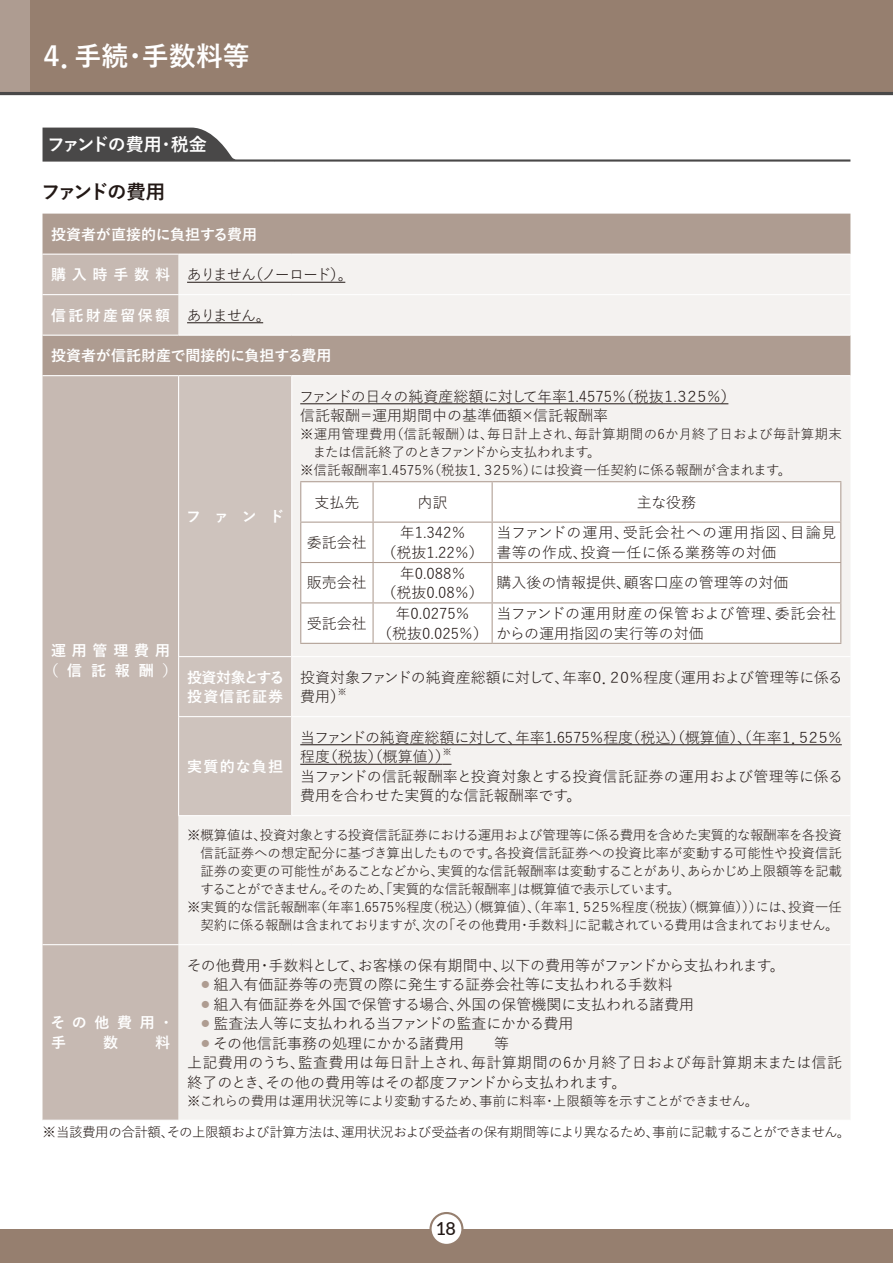
<style>
.page{position:relative;width:893px;height:1263px;background:#fff}
.page>*{position:absolute;margin:0;border:0;box-sizing:border-box;transform-origin:0 0}
.t1{font:700 27px "Yu Go";color:#fff}
.t2{font:700 19.5px "Yu Go";letter-spacing:-.13em;color:#221815}
.t3{font:700 18px "Yu Go";letter-spacing:-.095em;color:#fff}
.t4{font:500 18px "Lato";color:#221815}
.t5{font:15px/19.5px "Yu Go Pr 6 N";color:#221815}
.t6{font:15px/19.5px "Yu Go Pr 6 N";letter-spacing:.02em;color:#221815}
.t7{font:700 15px/19.5px "Yu Go";color:#fff}
.t8{font:15px "Yu Go Pr 6 N";letter-spacing:-.03em;color:#221815}
.t9{font:15px "Yu Go Pr 6 N";letter-spacing:-.085em;color:#221815}
.t10{font:700 15px "Yu Go";letter-spacing:.155em;color:#fff}
.t11{font:700 15px/19.5px "Yu Go";letter-spacing:-.03em;color:#fff}
.t12{font:700 15px/19.5px "Yu Go";letter-spacing:.385em;color:#fff;text-align:center}
.t13{font:13.5px "Yu Go Pr 6 N";letter-spacing:-.02em;color:#221815}
.t14{font:13.5px "Yu Go Pr 6 N";letter-spacing:-.06em;color:#221815}
.t15{font:13.5px "Yu Go Pr 6 N";color:#221815}
.t16{font:13.5px "Yu Go Pr 6 N";letter-spacing:.025em;color:#221815}
.t17{font:13.5px "Yu Go Pr 6 N";letter-spacing:-.045em;color:#221815}
.t18{font:13.5px "Yu Go Pr 6 N";letter-spacing:-.075em;color:#221815}
.t19{font:8.7px "Yu Go Pr 6 N";color:#221815}
.s1{font-family:"Yu Go";font-weight:700;color:#fff}
.s2{font-family:"Yu Go Pr 6 N";font-weight:400;color:#221815}
.s3{font-family:"Lato";font-weight:300}
.s4{font-size:12px;color:#ae9c91}
</style>
<div class="page">
<div style="left:0;top:0;width:893px;height:94px;background:#967f6f"></div>
<div style="left:0;top:0;width:30px;height:94px;background:#ae9c91"></div>
<div style="left:0;top:1229px;width:893px;height:34px;background:#967f6f"></div>
<div style="left:431px;top:1213px;width:31px;height:32px;background:#fff;border-radius:50%"></div>
<div style="left:429px;top:1212px;width:34px;height:34px;border:2px solid #967f6f;border-radius:50%"></div>
<div style="left:43px;top:214px;width:807px;height:40px;background:#ae9c91"></div>
<div style="left:43px;top:255px;width:136px;height:865px;background:#c6b9b2"></div>
<div style="left:179px;top:255px;width:671px;height:865px;background:#f4f2f0"></div>
<div style="left:179px;top:376px;width:112px;height:439px;background:#cec3bd"></div>
<hr style="left:43px;top:294px;width:136px;height:1px;background:#fff">
<hr style="left:179px;top:294px;width:113px;height:1px;background:#fff">
<hr style="left:292px;top:294px;width:558px;height:1px;background:#fff">
<hr style="left:43px;top:335px;width:136px;height:1px;background:#fff">
<hr style="left:179px;top:335px;width:113px;height:1px;background:#fff">
<hr style="left:292px;top:335px;width:558px;height:1px;background:#fff">
<hr style="left:43px;top:375px;width:136px;height:1px;background:#fff">
<hr style="left:179px;top:375px;width:113px;height:1px;background:#fff">
<hr style="left:292px;top:375px;width:558px;height:1px;background:#fff">
<hr style="left:291px;top:376px;width:1px;height:280px;background:#fff">
<hr style="left:178px;top:656px;width:114px;height:1px;background:#fff">
<hr style="left:292px;top:656px;width:558px;height:1px;background:#fff">
<hr style="left:291px;top:657px;width:1px;height:59px;background:#fff">
<hr style="left:291px;top:717px;width:1px;height:98px;background:#fff">
<hr style="left:43px;top:944px;width:136px;height:1px;background:#fff">
<hr style="left:179px;top:944px;width:113px;height:1px;background:#fff">
<hr style="left:292px;top:944px;width:558px;height:1px;background:#fff">
<hr style="left:178px;top:376px;width:1px;height:280px;background:#fff">
<hr style="left:178px;top:657px;width:1px;height:59px;background:#fff">
<hr style="left:178px;top:717px;width:1px;height:98px;background:#fff">
<hr style="left:178px;top:716px;width:114px;height:1px;background:#fff">
<hr style="left:292px;top:716px;width:558px;height:1px;background:#fff">
<hr style="left:178px;top:815px;width:114px;height:1px;background:#fff">
<hr style="left:292px;top:815px;width:558px;height:1px;background:#fff">
<hr style="left:187px;top:282px;width:158px;height:1px;background:#221815">
<hr style="left:187px;top:322px;width:76px;height:1px;background:#221815">
<hr style="left:300px;top:403px;width:428px;height:1px;background:#221815">
<svg style="left:301px;top:482px;width:539px;height:161px"></svg>
<hr style="left:300px;top:482px;width:1px;height:40px;background:#ae9c91">
<hr style="left:300px;top:523px;width:1px;height:39px;background:#ae9c91">
<hr style="left:300px;top:563px;width:1px;height:39px;background:#ae9c91">
<hr style="left:300px;top:603px;width:1px;height:40px;background:#ae9c91">
<hr style="left:300px;top:481px;width:73px;height:1px;background:#ae9c91">
<hr style="left:373px;top:481px;width:119px;height:1px;background:#ae9c91">
<hr style="left:492px;top:481px;width:349px;height:1px;background:#ae9c91">
<hr style="left:373px;top:482px;width:1px;height:40px;background:#ae9c91">
<hr style="left:492px;top:482px;width:1px;height:40px;background:#ae9c91">
<hr style="left:840px;top:482px;width:1px;height:40px;background:#ae9c91">
<hr style="left:373px;top:523px;width:1px;height:39px;background:#ae9c91">
<hr style="left:492px;top:523px;width:1px;height:39px;background:#ae9c91">
<hr style="left:840px;top:523px;width:1px;height:39px;background:#ae9c91">
<hr style="left:373px;top:563px;width:1px;height:39px;background:#ae9c91">
<hr style="left:492px;top:563px;width:1px;height:39px;background:#ae9c91">
<hr style="left:840px;top:563px;width:1px;height:39px;background:#ae9c91">
<hr style="left:373px;top:603px;width:1px;height:40px;background:#ae9c91">
<hr style="left:492px;top:603px;width:1px;height:40px;background:#ae9c91">
<hr style="left:840px;top:603px;width:1px;height:40px;background:#ae9c91">
<hr style="left:300px;top:522px;width:73px;height:1px;background:#ae9c91">
<hr style="left:373px;top:522px;width:119px;height:1px;background:#ae9c91">
<hr style="left:492px;top:522px;width:349px;height:1px;background:#ae9c91">
<hr style="left:300px;top:562px;width:73px;height:1px;background:#ae9c91">
<hr style="left:373px;top:562px;width:119px;height:1px;background:#ae9c91">
<hr style="left:492px;top:562px;width:349px;height:1px;background:#ae9c91">
<hr style="left:300px;top:602px;width:73px;height:1px;background:#ae9c91">
<hr style="left:373px;top:602px;width:119px;height:1px;background:#ae9c91">
<hr style="left:492px;top:602px;width:349px;height:1px;background:#ae9c91">
<hr style="left:300px;top:643px;width:73px;height:1px;background:#ae9c91">
<hr style="left:373px;top:643px;width:119px;height:1px;background:#ae9c91">
<hr style="left:492px;top:643px;width:349px;height:1px;background:#ae9c91">
<hr style="left:300px;top:744px;width:542px;height:1px;background:#221815">
<hr style="left:300px;top:764px;width:143px;height:1px;background:#221815">
<svg style="left:43px;top:128px;width:807px;height:34px"></svg>
<hr style="left:0;top:92px;width:893px;height:3px;background:#494848">
<h1 class="t1" style="left:39px;top:41px;width:213px">４．手続・手数料等</h1>
<p class="t3" style="left:47px;top:135px;width:161px">ファンドの費用・税金</p>
<h2 class="t2" style="left:41px;top:180px;width:126px">ファンドの費用</h2>
<p class="t7" style="left:51px;top:225px;width:208px">投資者が直接的に負担する費用</p>
<p class="t9" style="left:51px;top:261px;width:303px"><span class="s1">購入時手数料</span> ありません（ノーロード）。</p>
<p class="t10" style="left:51px;top:307px;width:221px">信託財産留保額 <span class="s2">ありません。</span></p>
<p class="t7" style="left:51px;top:346px;width:282px">投資者が信託財産で間接的に負担する費用</p>
<p class="t12" style="left:44px;top:641px;width:136px">運用管理費用（信託報酬）</p>
<p class="t7" style="left:186px;top:507px;width:100px">ファンド</p>
<p class="t5" style="left:299px;top:384px;width:438px">ファンドの日々の純資産総額に対して年率1<span class="s3">.</span>4575％（税抜１<span class="s3">.</span>３２５％）信託報酬＝運用期間中の基準価額×信託報酬率</p>
<p class="t16" style="left:300px;top:422px;width:543px">※運用管理費用（信託報酬）は、毎日計上され、毎計算期間の6か月終了日および毎計算期末</p>
<p class="t18" style="left:313px;top:440px;width:289px">または信託終了のときファンドから支払われます。</p>
<p class="t15" style="left:300px;top:458px;width:493px">※信託報酬率1<span class="s3">.</span>4575％（税抜１．３２５％）には投資一任契約に係る報酬が含まれます。</p>
<p class="t5" style="left:314px;top:490px;width:46px">支払先</p>
<p class="t5" style="left:418px;top:490px;width:31px">内訳</p>
<p class="t5" style="left:637px;top:490px;width:61px">主な役務</p>
<p class="t5" style="left:307px;top:531px;width:61px">委託会社</p>
<p class="t5" style="left:381px;top:521px;width:104px;text-align:center">年1<span class="s3">.</span>342％<br>（税抜1<span class="s3">.</span>22％）</p>
<p class="t6" style="left:496px;top:521px;width:342px">当ファンドの運用、受託会社への運用指図、目論見書等の作成、投資一任に係る業務等の対価</p>
<p class="t5" style="left:307px;top:571px;width:61px">販売会社</p>
<p class="t5" style="left:381px;top:561px;width:104px;text-align:center">年0<span class="s3">.</span>088％<br>（税抜0<span class="s3">.</span>08％）</p>
<p class="t5" style="left:496px;top:571px;width:294px">購入後の情報提供、顧客口座の管理等の対価</p>
<p class="t5" style="left:307px;top:612px;width:61px">受託会社</p>
<p class="t5" style="left:377px;top:602px;width:112px;text-align:center">年0<span class="s3">.</span>0275％<br>（税抜0<span class="s3">.</span>025％）</p>
<p class="t5" style="left:496px;top:602px;width:342px">当ファンドの運用財産の保管および管理、委託会社からの運用指図の実行等の対価</p>
<p class="t11" style="left:187px;top:668px;width:99px">投資対象とする投資信託証券</p>
<p class="t5" style="left:300px;top:665px;width:544px">投資対象ファンドの純資産総額に対して、年率０．２０％程度（運用および管理等に係る費用）</p>
<p class="t19" style="left:338px;top:683px;width:10px">※</p>
<p class="t5" style="left:300px;top:725px;width:544px">当ファンドの純資産総額に対して、年率1.6575％程度（税込）（概算値）、（年率１．５２５％程度（税抜）（概算値））</p>
<p class="t19" style="left:443px;top:743px;width:10px">※</p>
<p class="t5" style="left:300px;top:764px;width:544px">当ファンドの信託報酬率と投資対象とする投資信託証券の運用および管理等に係る費用を合わせた実質的な信託報酬率です。</p>
<p class="t13" style="left:187px;top:823px;width:656px">※概算値は、投資対象とする投資信託証券における運用および管理等に係る費用を含めた実質的な報酬率を各投資</p>
<p class="t13" style="left:201px;top:841px;width:643px">信託証券への想定配分に基づき算出したものです。各投資信託証券への投資比率が変動する可能性や投資信託</p>
<p class="t13" style="left:201px;top:859px;width:643px">証券の変更の可能性があることなどから、実質的な信託報酬率は変動することがあり、あらかじめ上限額等を記載</p>
<p class="t17" style="left:201px;top:877px;width:481px">することができません。そのため、「実質的な信託報酬率」は概算値で表示しています。</p>
<p class="t13" style="left:187px;top:895px;width:656px">※実質的な信託報酬率（年率1<span class="s3">.</span>6575％程度（税込）（概算値）、（年率１．５２５％程度（税抜）（概算値）））には、投資一任</p>
<p class="t14" style="left:201px;top:913px;width:640px">契約に係る報酬は含まれておりますが、次の「その他費用・手数料」に記載されている費用は含まれておりません。</p>
<p class="t7" style="left:187px;top:757px;width:98px">実質的な負担</p>
<p class="t5" style="left:187px;top:953px;width:600px">その他費用・手数料として、お客様の保有期間中、以下の費用等がファンドから支払われます。</p>
<p class="t5" style="left:199px;top:973px;width:475px"><span class="s4">⿟</span> 組入有価証券等の売買の際に発生する証券会社等に支払われる手数料</p>
<p class="t5" style="left:199px;top:992px;width:496px"><span class="s4">⿟</span> 組入有価証券を外国で保管する場合、外国の保管機関に支払われる諸費用</p>
<p class="t5" style="left:199px;top:1012px;width:376px"><span class="s4">⿟</span> 監査法人等に支払われる当ファンドの監査にかかる費用</p>
<p class="t5" style="left:199px;top:1031px;width:311px"><span class="s4">⿟</span>その他信託事務の処理にかかる諸費用　　等</p>
<p class="t6" style="left:187px;top:1051px;width:656px">上記費用のうち、監査費用は毎日計上され、毎計算期間の6か月終了日および毎計算期末または信託</p>
<p class="t8" style="left:187px;top:1068px;width:441px">終了のとき、その他の費用等はその都度ファンドから支払われます。</p>
<p class="t13" style="left:187px;top:1088px;width:573px">※これらの費用は運用状況等により変動するため、事前に料率・上限額等を示すことができません。</p>
<p class="t13" style="left:43px;top:1119px;width:809px">※当該費用の合計額、その上限額および計算方法は、運用状況および受益者の保有期間等により異なるため、事前に記載することができません。</p>
<p class="t7" style="left:50px;top:1013px;width:125px">その他費用・手</p>
<p class="t7" style="left:103px;top:1033px;width:16px">数</p>
<p class="t7" style="left:155px;top:1033px;width:16px">料</p>
<p class="t4" style="left:436px;top:1216px;width:22px">18</p>
</div>
